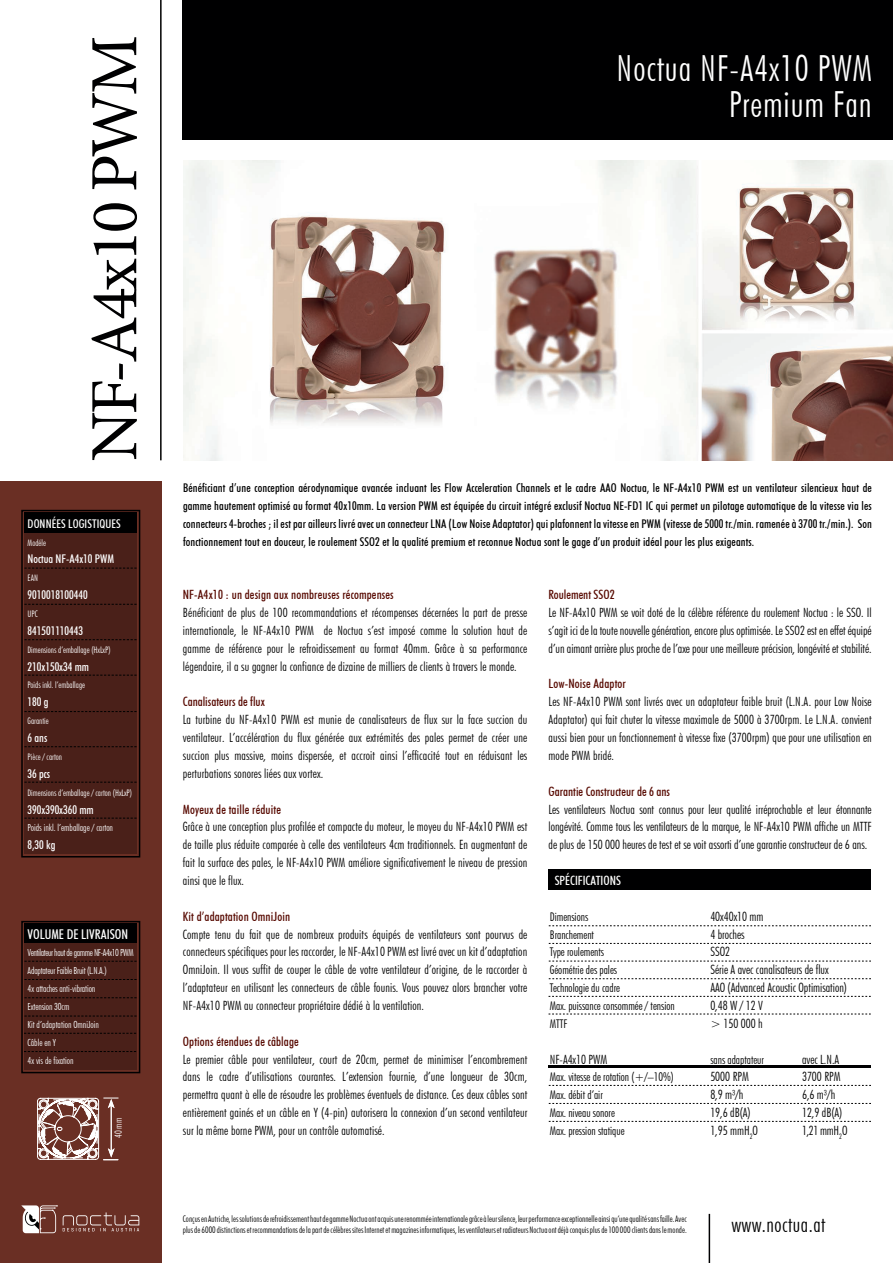
<style>
.page{position:relative;width:893px;height:1263px;background:#fff}
.page>*{position:absolute;margin:0;border:0;box-sizing:border-box;transform-origin:0 0}
.t1{font:67.5px "Minion Pro";letter-spacing:-.05em;color:#000001}
.t2{font:300 condensed 36px/35.7px "Futura BT";letter-spacing:.025em;color:#fff;text-align:right}
.t3{font:300 condensed 21px "Futura BT";letter-spacing:.025em;color:#000001}
.t4{font:500 condensed 13.5px "Futura BT";color:#fff}
.t5{font:300 condensed 12.75px/17.9px "Futura BT";letter-spacing:.01em;color:#000001;text-align:justify}
.t6{font:300 condensed 12.75px/17.9px "Futura BT";color:#000}
.t7{font:500 condensed 12.75px "Futura BT";letter-spacing:.01em;color:#570901}
.t8{font:500 condensed 12.75px "Futura BT";color:#fff}
.t9{font:500 condensed 12px/17.9px "Futura BT";letter-spacing:.01em;color:#000;text-align:justify}
.t10{font:300 condensed 12px/17.9px "Futura BT";color:#000}
.t11{font:500 condensed 12px "Futura BT";color:#fff}
.t12{font:300 condensed 9.75px/17.9px "Futura BT";letter-spacing:-.01em;color:#fff}
.t13{font:300 condensed 9px/10.8px "Futura BT";letter-spacing:.005em;color:#000001}
.t14{font:300 condensed 9px "Futura BT";color:#fff}
</style>
<div class="page">
<div style="left:0;top:482px;width:162px;height:781px;background:#6a2f24"></div>
<div style="left:24px;top:531px;width:113px;height:323px;background:#4a2019"></div>
<div style="left:24px;top:513px;width:113px;height:20px;background:#000001"></div>
<div style="left:21px;top:510px;width:119px;height:347px;border:2px solid #000001"></div>
<hr style="left:160px;top:0;width:2px;height:460px;background:#000001">
<div style="left:24px;top:942px;width:113px;height:128px;background:#4a2019"></div>
<div style="left:24px;top:924px;width:113px;height:19px;background:#000001"></div>
<div style="left:21px;top:921px;width:119px;height:152px;border:2px solid #000001"></div>
<svg style="left:24px;top:568px;width:113px;height:1px"></svg>
<svg style="left:24px;top:604px;width:113px;height:1px"></svg>
<svg style="left:24px;top:639px;width:113px;height:1px"></svg>
<svg style="left:24px;top:675px;width:113px;height:1px"></svg>
<svg style="left:24px;top:711px;width:113px;height:1px"></svg>
<svg style="left:24px;top:746px;width:113px;height:1px"></svg>
<svg style="left:24px;top:782px;width:113px;height:1px"></svg>
<svg style="left:24px;top:818px;width:113px;height:1px"></svg>
<hr style="left:709px;top:1214px;width:1px;height:49px;background:#000001">
<svg style="left:24px;top:961px;width:113px;height:1px"></svg>
<svg style="left:24px;top:979px;width:113px;height:1px"></svg>
<svg style="left:24px;top:997px;width:113px;height:1px"></svg>
<div style="left:183px;top:0;width:710px;height:139px;background:#000001"></div>
<img style="left:183px;top:160px;width:710px;height:300px">
<svg style="left:24px;top:1016px;width:113px;height:1px"></svg>
<div style="left:549px;top:870px;width:322px;height:20px;background:#000001"></div>
<svg style="left:549px;top:961px;width:322px;height:1px"></svg>
<svg style="left:549px;top:943px;width:322px;height:1px"></svg>
<svg style="left:549px;top:1103px;width:322px;height:1px"></svg>
<svg style="left:549px;top:1085px;width:322px;height:1px"></svg>
<svg style="left:549px;top:1121px;width:322px;height:1px"></svg>
<hr style="left:549px;top:1066px;width:322px;height:2px;background:#000001">
<svg style="left:549px;top:978px;width:322px;height:1px"></svg>
<svg style="left:549px;top:996px;width:322px;height:1px"></svg>
<svg style="left:549px;top:1014px;width:322px;height:1px"></svg>
<svg style="left:549px;top:925px;width:322px;height:1px"></svg>
<svg style="left:24px;top:1033px;width:112px;height:1px"></svg>
<svg style="left:37px;top:1097px;width:81px;height:63px"></svg>
<svg style="left:24px;top:1051px;width:112px;height:1px"></svg>
<svg style="left:21px;top:1205px;width:118px;height:28px"></svg>
<h1 class="t1" style="left:74px;top:461px;width:428px;rotate:-90deg">NF-A4x10 PWM</h1>
<p class="t11" style="left:28px;top:516px;width:95px">DONNÉES LOGISTIQUES</p>
<p class="t14" style="left:28px;top:537px;width:20px">Modéle</p>
<p class="t11" style="left:28px;top:552px;width:88px">Noctua NF-A4x10 PWM</p>
<p class="t14" style="left:28px;top:573px;width:12px">EAN</p>
<p class="t11" style="left:28px;top:588px;width:62px">9010018100440</p>
<p class="t14" style="left:28px;top:608px;width:12px">UPC</p>
<p class="t11" style="left:28px;top:623px;width:57px">841501110443</p>
<p class="t14" style="left:28px;top:644px;width:84px">Dimensions d’emballage (HxLxP)</p>
<p class="t11" style="left:28px;top:659px;width:63px">210x150x34 mm</p>
<p class="t14" style="left:28px;top:680px;width:59px">Poids inkl. l’emballage</p>
<p class="t11" style="left:28px;top:695px;width:22px">180 g</p>
<p class="t14" style="left:28px;top:715px;width:23px">Garantie</p>
<p class="t11" style="left:28px;top:730px;width:21px">6 ans</p>
<p class="t14" style="left:28px;top:751px;width:36px">Pièce / carton</p>
<p class="t11" style="left:28px;top:766px;width:24px">36 pcs</p>
<p class="t14" style="left:28px;top:787px;width:106px">Dimensions d’emballage / carton (HxLxP)</p>
<p class="t11" style="left:28px;top:802px;width:68px">390x390x360 mm</p>
<p class="t12" style="left:28px;top:819px;width:87px">Poids inkl. l’emballage / carton</p>
<p class="t11" style="left:28px;top:838px;width:29px">8,30 kg</p>
<p class="t4" style="left:28px;top:925px;width:102px">VOLUME DE LIVRAISON</p>
<p class="t12" style="left:28px;top:944px;width:107px">Ventilateur haut de gamme NF-A4x10 PWM<br>Adaptateur Faible Bruit (L.N.A.)<br>4x attaches anti-vibration<br>Extension 30cm<br>Kit d’adaptation OmniJoin<br>Câble en Y<br>4x vis de fixation</p>
<p class="t12" style="left:110px;top:1138px;width:22px;rotate:-90deg">40 mm</p>
<h2 class="t2" style="left:617px;top:50px;width:257px">Noctua NF-A4x10 PWM<br>Premium Fan</h2>
<p class="t9" style="left:183px;top:479px;width:690px">Bénéficiant d’une conception aérodynamique avancée incluant les Flow Acceleration Channels et le cadre AAO Noctua, le NF-A4x10 PWM est un ventilateur silencieux haut de gamme hautement optimisé au format 40x10mm. La version PWM est équipée du circuit intégré exclusif Noctua NE-FD1 IC qui permet un pilotage automatique de la vitesse via les connecteurs 4-broches ; il est par ailleurs livré avec un connecteur LNA (Low Noise Adaptator) qui plafonnent la vitesse en PWM (vitesse de 5000 tr./min. ramenée à 3700 tr./min.). Son fonctionnement tout en douceur, le roulement SSO2 et la qualité premium et reconnue Noctua sont le gage d’un produit idéal pour les plus exigeants.</p>
<p class="t7" style="left:183px;top:587px;width:212px">NF-A4x10 : un design aux nombreuses récompenses</p>
<p class="t5" style="left:183px;top:603px;width:346px">Bénéficiant de plus de 100 recommandations et récompenses décernées la part de presse internationale, le NF-A4x10 PWM de Noctua s’est imposé comme la solution haut de gamme de référence pour le refroidissement au format 40mm. Grâce à sa performance légendaire, il a su gagner la confiance de dizaine de milliers de clients à travers le monde.</p>
<p class="t7" style="left:183px;top:694px;width:84px">Canalisateurs de flux</p>
<p class="t5" style="left:183px;top:711px;width:346px">La turbine du NF-A4x10 PWM est munie de canalisateurs de flux sur la face succion du ventilateur. L’accélération du flux générée aux extrémités des pales permet de créer une succion plus massive, moins dispersée, et accroit ainsi l’efficacité tout en réduisant les perturbations sonores liées aux vortex.</p>
<p class="t7" style="left:183px;top:801px;width:100px">Moyeux de taille réduite</p>
<p class="t5" style="left:183px;top:818px;width:346px">Grâce à une conception plus profilée et compacte du moteur, le moyeu du NF-A4x10 PWM est de taille plus réduite comparée à celle des ventilateurs 4cm traditionnels. En augmentant de fait la surface des pales, le NF-A4x10 PWM améliore significativement le niveau de pression ainsi que le flux.</p>
<p class="t7" style="left:183px;top:908px;width:109px">Kit d’adaptation OmniJoin</p>
<p class="t5" style="left:183px;top:925px;width:346px">Compte tenu du fait que de nombreux produits équipés de ventilateurs sont pourvus de connecteurs spécifiques pour les raccorder, le NF-A4x10 PWM est livré avec un kit d’adaptation OmniJoin. Il vous suffit de couper le câble de votre ventilateur d’origine, de le raccorder à l’adaptateur en utilisant les connecteurs de câble founis. Vous pouvez alors brancher votre NF-A4x10 PWM au connecteur propriétaire dédié à la ventilation.</p>
<p class="t7" style="left:183px;top:1033px;width:117px">Options étendues de câblage</p>
<p class="t5" style="left:183px;top:1050px;width:346px">Le premier câble pour ventilateur, court de 20cm, permet de minimiser l’encombrement dans le cadre d’utilisations courantes. L’extension fournie, d’une longueur de 30cm, permettra quant à elle de résoudre les problèmes éventuels de distance. Ces deux câbles sont entièrement gainés et un câble en Y (4-pin) autorisera la connexion d’un second ventilateur sur la même borne PWM, pour un contrôle automatisé.</p>
<p class="t7" style="left:549px;top:587px;width:68px">Roulement SSO2</p>
<p class="t5" style="left:549px;top:603px;width:325px">Le NF-A4x10 PWM se voit doté de la célèbre référence du roulement Noctua : le SSO. Il s’agit ici de la toute nouvelle génération, encore plus optimisée. Le SSO2 est en effet équipé d’un aimant arrière plus proche de l’axe pour une meilleure précision, longévité et stabilité.</p>
<p class="t7" style="left:549px;top:676px;width:79px">Low-Noise Adaptor</p>
<p class="t5" style="left:549px;top:693px;width:325px">Les NF-A4x10 PWM sont livrés avec un adaptateur faible bruit (L.N.A. pour Low Noise Adaptator) qui fait chuter la vitesse maximale de 5000 à 3700rpm. Le L.N.A. convient aussi bien pour un fonctionnement à vitesse fixe (3700rpm) que pour une utilisation en mode PWM bridé.</p>
<p class="t7" style="left:549px;top:783px;width:123px">Garantie Constructeur de 6 ans</p>
<p class="t5" style="left:549px;top:800px;width:325px">Les ventilateurs Noctua sont connus pour leur qualité irréprochable et leur étonnante longévité. Comme tous les ventilateurs de la marque, le NF-A4x10 PWM affiche un MTTF de plus de 150 000 heures de test et se voit assorti d’une garantie constructeur de 6 ans.</p>
<p class="t8" style="left:555px;top:873px;width:68px">SPÉCIFICATIONS</p>
<p class="t10" style="left:550px;top:907px;width:126px">Dimensions<br>Branchement<br>Type roulements<br>Géométrie des pales<br>Technologie du cadre<br>Max. puissance consommée / tension<br>MTTF</p>
<p class="t6" style="left:550px;top:1050px;width:59px">NF-A4x10 PWM</p>
<p class="t10" style="left:550px;top:1068px;width:126px">Max. vitesse de rotation (+/–10%)<br>Max. débit d’air<br>Max. niveau sonore<br>Max. pression statique</p>
<p class="t6" style="left:710px;top:907px;width:138px">40x40x10 mm<br>4 broches<br>SSO2<br>Série A avec canalisateurs de flux<br>AAO (Advanced Acoustic Optimisation)<br>0,48 W / 12 V<br>&gt; 150 000 h</p>
<p class="t10" style="left:710px;top:1050px;width:55px">sans adaptateur</p>
<p class="t6" style="left:710px;top:1068px;width:49px">5000 RPM<br>8,9 m³/h<br>19,6 dB(A)<br>1,95 mmH<sub>2</sub>O</p>
<p class="t6" style="left:802px;top:1050px;width:47px">avec L.N.A<br>3700 RPM<br>6,6 m³/h<br>12,9 dB(A)<br>1,21 mmH<sub>2</sub>O</p>
<p class="t13" style="left:183px;top:1213px;width:505px">Conçus en Autriche, les solutions de refroidissement haut de gamme Noctua ont acquis une renommée internationale grâce à leur silence, leur performance exceptionnelle ainsi qu’une qualité sans faille. Avec plus de 6000 distinctions et recommandations de la part de célèbres sites Internet et magazines informatiques, les ventilateurs et radiateurs Noctua ont déjà conquis plus de 100 000 clients dans le monde.</p>
<h3 class="t3" style="left:731px;top:1212px;width:96px">www.noctua.at</h3>
</div>
